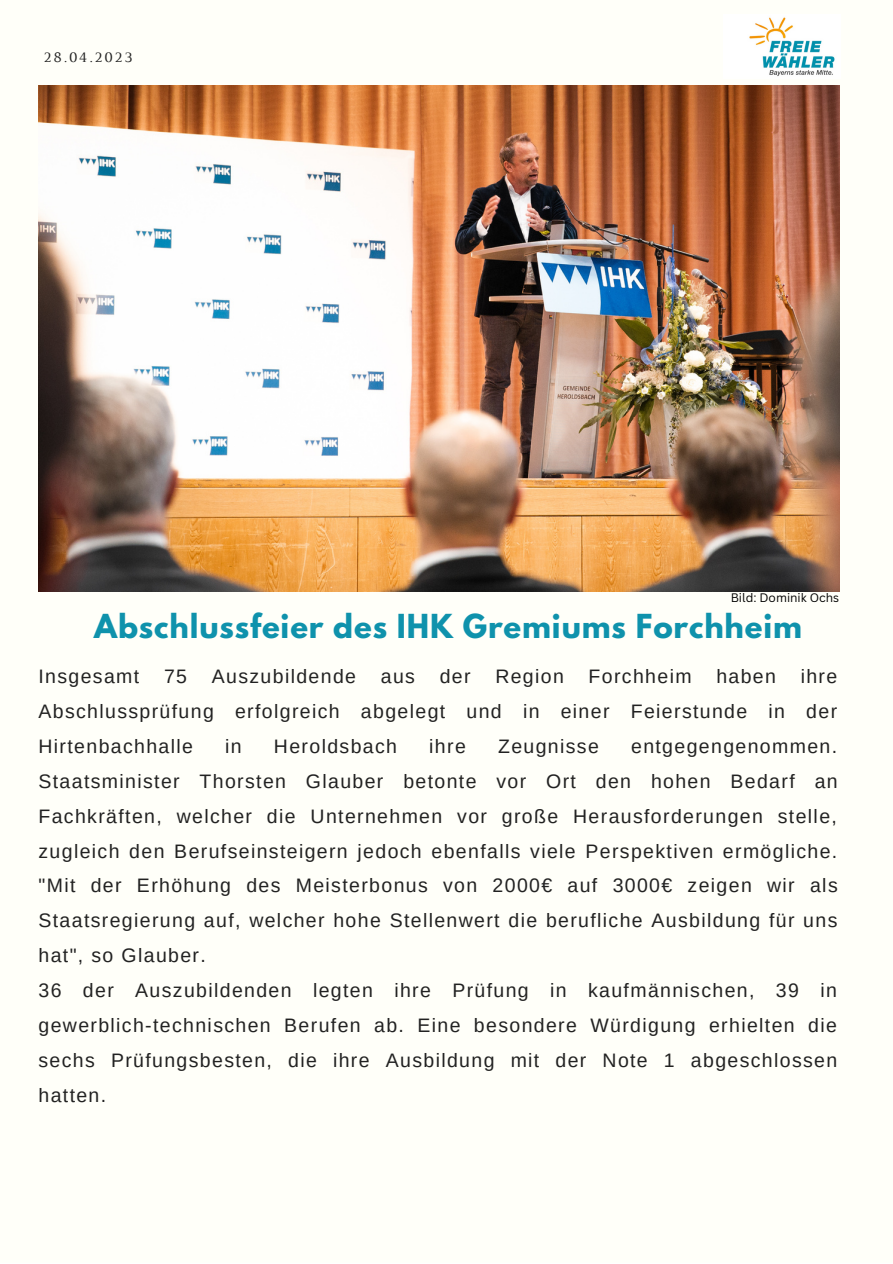
<style>
.page{position:relative;width:893px;height:1264px;background:#fff}
.page>*{position:absolute;margin:0;border:0;box-sizing:border-box;transform-origin:0 0}
.t1{font:700 29.25px "League Spartan";letter-spacing:.03em;color:#0f92ac}
.t2{font:19.5px/34.8px "Arimo";letter-spacing:.07em;color:#222;text-align:justify}
.t3{font:14.85px "Luthier";letter-spacing:.14em;color:#222}
.t4{font:12px "Canva Sans";color:#000}
</style>
<div class="page">
<div style="left:0;top:0;width:892px;height:1262px;background:#fffff9"></div>
<img style="left:38px;top:85px;width:801px;height:506px">
<img style="left:749px;top:17px;width:86px;height:60px">
<p class="t3" style="left:44px;top:52px;width:90px">28.04.2023</p>
<p class="t4" style="left:730px;top:589px;width:110px">Bild: Dominik Ochs</p>
<h1 class="t1" style="left:94px;top:611px;width:709px">Abschlussfeier des IHK Gremiums Forchheim</h1>
<p class="t2" style="left:38px;top:659px;width:800px;text-indent:762px">ihre Abschlussprüfung erfolgreich abgelegt und in einer Feierstunde in der Hirtenbachhalle</p>
<p class="t2" style="left:38px;top:659px;width:102px">Insgesamt</p>
<p class="t2" style="left:164px;top:659px;width:25px">75</p>
<p class="t2" style="left:212px;top:659px;width:146px">Auszubildende</p>
<p class="t2" style="left:381px;top:659px;width:36px">aus</p>
<p class="t2" style="left:439px;top:659px;width:32px">der</p>
<p class="t2" style="left:495px;top:659px;width:70px">Region</p>
<p class="t2" style="left:588px;top:659px;width:104px">Forchheim</p>
<p class="t2" style="left:716px;top:659px;width:61px">haben</p>
<p class="t2" style="left:225px;top:728px;width:18px">in</p>
<p class="t2" style="left:274px;top:728px;width:124px">Heroldsbach</p>
<p class="t2" style="left:429px;top:728px;width:38px">ihre</p>
<p class="t2" style="left:498px;top:728px;width:102px">Zeugnisse</p>
<p class="t2" style="left:38px;top:728px;width:800px;text-align:left;text-indent:592px">entgegengenommen.<br>Staatsminister Thorsten Glauber betonte vor Ort den hohen Bedarf an Fachkräften, welcher die Unternehmen vor große Herausforderungen stelle, zugleich den Berufseinsteigern jedoch ebenfalls viele Perspektiven ermögliche. "Mit der Erhöhung des Meisterbonus von 2000€ auf 3000€ zeigen wir als Staatsregierung auf, welcher hohe Stellenwert die berufliche Ausbildung für uns hat", so Glauber.<br>36 der Auszubildenden legten ihre Prüfung in kaufmännischen, 39 in gewerblich-technischen Berufen ab. Eine besondere Würdigung erhielten die sechs Prüfungsbesten, die ihre Ausbildung mit der Note 1 abgeschlossen hatten.</p>
</div>
